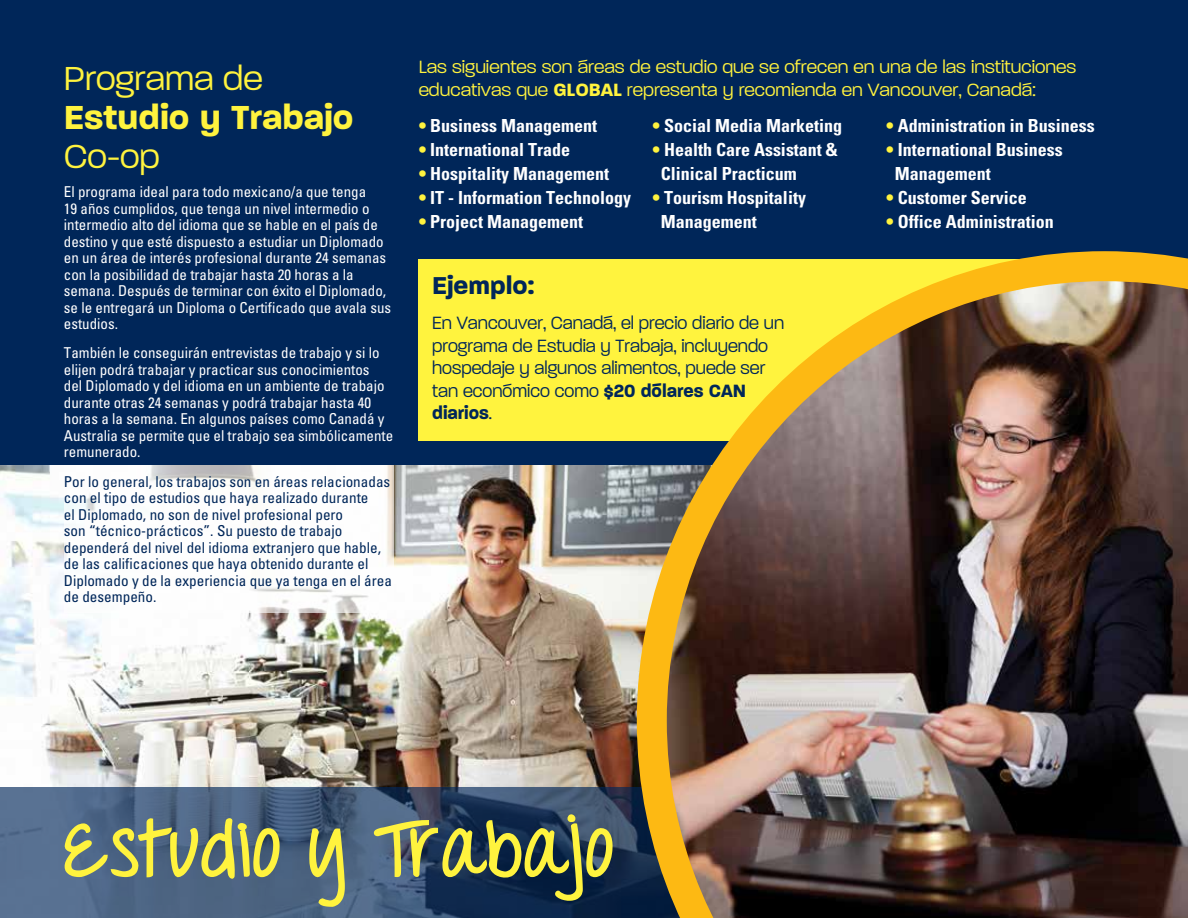
<style>
.page{position:relative;width:1188px;height:918px;background:#002659}
.page>*{position:absolute;margin:0;border:0;box-sizing:border-box;transform-origin:0 0}
.t1{font:75px "Throw My Hands Upinthe Air";letter-spacing:.05em;color:#fff33e}
.t2{font:300 45px "Paralucent";color:#fff33e}
.t3{font:700 45px "Paralucent";color:#fff33e}
.t4{font:700 33px "Paralucent";color:#002659}
.t5{font:300 24px/22.5px "Paralucent";color:#002659;scale:.95 1}
.t6{font:300 24px/22.5px "Paralucent";color:#fff33e}
.t7{font:700 condensed 18px/24px "Univers";color:#fff}
.t8{font:condensed 15px/16.5px "Univers";color:#fff}
.t9{font:condensed 15px/16.5px "Univers";color:#002659}
.s1{font-weight:700}
.s2{color:#fff33e}
</style>
<div class="page">
<img style="left:0;top:466px;width:637px;height:321px">
<div style="left:419px;top:259px;width:686px;height:181px;background:#fff33e"></div>
<svg style="left:0;top:787px;width:637px;height:131px"></svg>
<div style="left:64px;top:466px;width:329px;height:147px;background:#fff"></div>
<svg style="left:62px;top:816px;width:219px;height:102px"></svg>
<svg style="left:308px;top:823px;width:39px;height:86px"></svg>
<svg style="left:372px;top:812px;width:242px;height:91px"></svg>
<img style="left:637px;top:251px;width:551px;height:667px">
<h2 class="t2" style="left:64px;top:54px;width:200px">Programa de</h2>
<h2 class="t3" style="left:64px;top:93px;width:291px">Estudio y Trabajo</h2>
<h2 class="t2" style="left:64px;top:132px;width:98px">Co-op</h2>
<p class="t8" style="left:64px;top:183px;width:329px">El programa ideal para todo mexicano/a que tenga<br>19 años cumplidos, que tenga un nivel intermedio o intermedio alto del idioma que se hable en el país de destino y que esté dispuesto a estudiar un Diplomado en un área de interés profesional durante 24 semanas con la posibilidad de trabajar hasta 20 horas a la semana. Después de terminar con éxito el Diplomado, se le entregará un Diploma o Certificado que avala sus estudios.</p>
<p class="t8" style="left:64px;top:345px;width:331px">También le conseguirán entrevistas de trabajo y si lo elijen podrá trabajar y practicar sus conocimientos<br>del Diplomado y del idioma en un ambiente de trabajo durante otras 24 semanas y podrá trabajar hasta 40 horas a la semana. En algunos países como Canadá y Australia se permite que el trabajo sea simbólicamente remunerado.</p>
<p class="t9" style="left:64px;top:473px;width:330px">Por lo general, los trabajos son en áreas relacionadas con el tipo de estudios que haya realizado durante<br>el Diplomado, no son de nivel profesional pero<br>son “técnico-prácticos”. Su puesto de trabajo dependerá del nivel del idioma extranjero que hable, de las calificaciones que haya obtenido durante el Diplomado y de la experiencia que ya tenga en el área de desempeño.</p>
<h3 class="t6" style="left:419px;top:55px;width:659px">Las siguientes son áreas de estudio que se ofrecen en una de las instituciones educativas que <span class="s1">GLOBAL</span> representa y recomienda en Vancouver, Canadá:</h3>
<p class="t7" style="left:419px;top:113px;width:180px"><span class="s2">•</span> Business Management</p>
<p class="t7" style="left:419px;top:137px;width:153px"><span class="s2">•</span> International Trade</p>
<p class="t7" style="left:419px;top:161px;width:192px"><span class="s2">•</span> Hospitality Management</p>
<p class="t7" style="left:419px;top:185px;width:214px"><span class="s2">•</span> IT - Information Technology</p>
<p class="t7" style="left:419px;top:209px;width:166px"><span class="s2">•</span> Project Management</p>
<p class="t7" style="left:652px;top:113px;width:191px"><span class="s2">•</span> Social Media Marketing</p>
<p class="t7" style="left:661px;top:137px;width:179px;text-indent:-8px"><span class="s2">•</span> Health Care Assistant &amp;<br>Clinical Practicum</p>
<p class="t7" style="left:661px;top:185px;width:147px;text-indent:-8px"><span class="s2">•</span> Tourism Hospitality<br>Management</p>
<h3 class="t4" style="left:432px;top:268px;width:104px">Ejemplo:</h3>
<h3 class="t5" style="left:432px;top:311px;width:372px">En Vancouver, Canadá, el precio diario de un programa de Estudia y Trabaja, incluyendo hospedaje y algunos alimentos, puede ser tan económico como <span class="s1">$20 dólares CAN diarios</span>.</h3>
<p class="t7" style="left:886px;top:113px;width:210px"><span class="s2">•</span> Administration in Business</p>
<p class="t7" style="left:895px;top:137px;width:170px;text-indent:-8px"><span class="s2">•</span> International Business<br>Management</p>
<p class="t7" style="left:886px;top:185px;width:142px"><span class="s2">•</span> Customer Service</p>
<p class="t7" style="left:886px;top:209px;width:169px"><span class="s2">•</span> Office Administration</p>
<h1 class="t1" style="left:64px;top:805px;width:549px">Estudio y Trabajo</h1>
</div>
